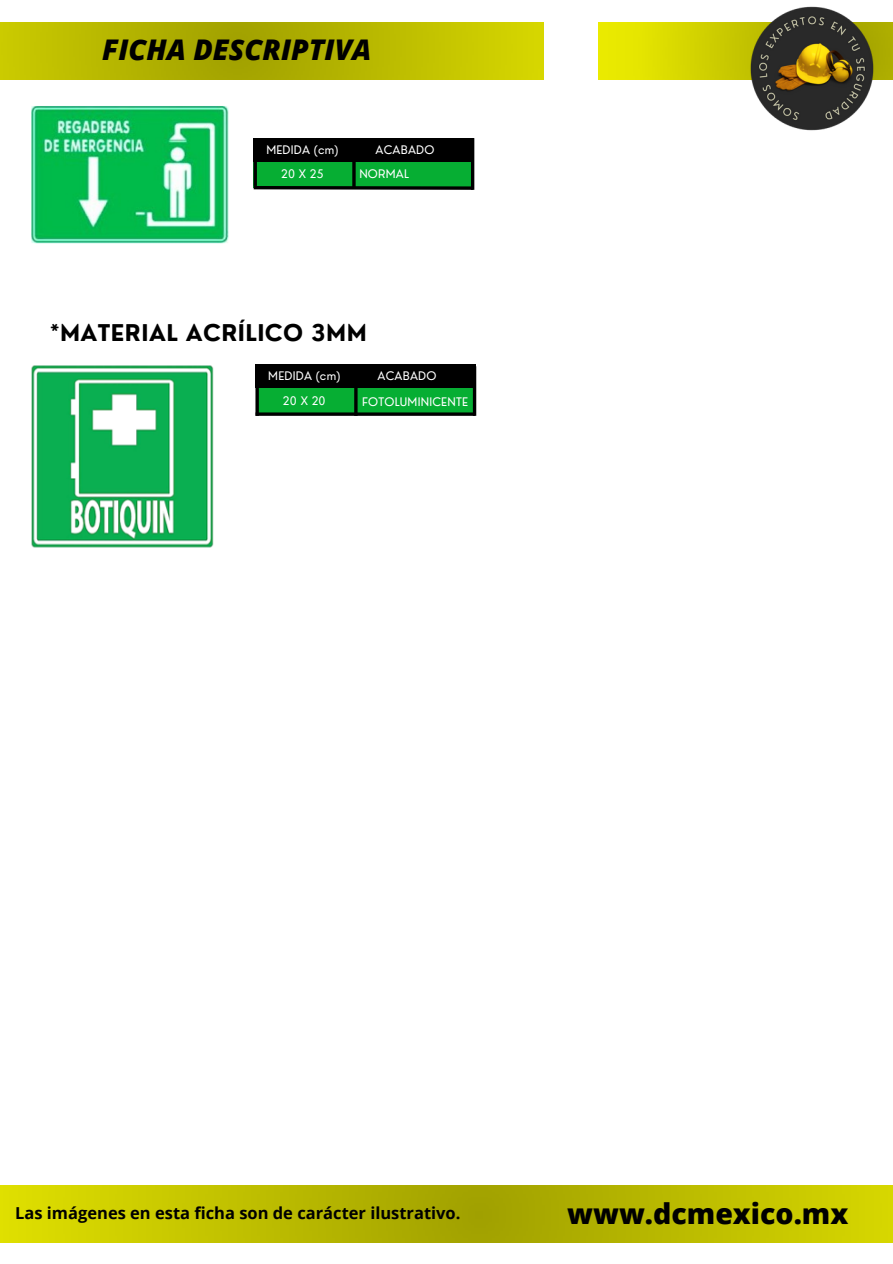
<style>
.page{position:relative;width:893px;height:1264px;background:#fff}
.page>*{position:absolute;margin:0;border:0;box-sizing:border-box;transform-origin:0 0}
.t1{font:italic 800 28.5px "Open Sans";color:#000}
.t2{font:800 28.5px "Open Sans";color:#000}
.t3{font:700 22.5px "Nourd";letter-spacing:.02em;color:#000}
.t4{font:700 16.5px "Open Sans";color:#000}
.t5{font:11.55px "Nourd";letter-spacing:.02em;color:#fff}
</style>
<div class="page">
<img style="left:0;top:1185px;width:892px;height:57px">
<img style="left:0;top:22px;width:543px;height:57px">
<img style="left:598px;top:22px;width:294px;height:58px">
<div style="left:254px;top:161px;width:220px;height:27px;background:#06ae33"></div>
<div style="left:254px;top:138px;width:220px;height:23px;background:#000"></div>
<svg style="left:253px;top:184px;width:222px;height:6px"></svg>
<hr style="left:352px;top:139px;width:3px;height:49px;background:#000">
<hr style="left:471px;top:138px;width:3px;height:52px;background:#000">
<hr style="left:253px;top:140px;width:4px;height:46px;background:#000">
<img style="left:32px;top:106px;width:197px;height:138px">
<div style="left:255px;top:387px;width:219px;height:27px;background:#06ae33"></div>
<div style="left:255px;top:364px;width:221px;height:24px;background:#000"></div>
<svg style="left:259px;top:412px;width:214px;height:4px"></svg>
<hr style="left:354px;top:366px;width:3px;height:50px;background:#000">
<hr style="left:473px;top:366px;width:3px;height:50px;background:#000">
<svg style="left:255px;top:388px;width:4px;height:28px"></svg>
<img style="left:32px;top:365px;width:182px;height:183px">
<img style="left:738px;top:6px;width:138px;height:125px">
<p class="t1" style="left:102px;top:30px;width:271px">FICHA DESCRIPTIVA</p>
<p class="t5" style="left:266px;top:142px;width:74px">MEDIDA (cm)</p>
<p class="t5" style="left:281px;top:167px;width:44px">20 X 25</p>
<p class="t5" style="left:375px;top:142px;width:60px">ACABADO</p>
<p class="t5" style="left:359px;top:167px;width:51px">NORMAL</p>
<p class="t3" style="left:50px;top:318px;width:318px">*MATERIAL ACRÍLICO 3MM</p>
<p class="t5" style="left:268px;top:368px;width:74px">MEDIDA (cm)</p>
<p class="t5" style="left:283px;top:393px;width:44px">20 X 20</p>
<p class="t5" style="left:377px;top:368px;width:60px">ACABADO</p>
<p class="t5" style="left:362px;top:395px;width:107px">FOTOLUMINICENTE</p>
<p class="t4" style="left:15px;top:1200px;width:447px">Las imágenes en esta ficha son de carácter ilustrativo.</p>
<p class="t2" style="left:567px;top:1193px;width:282px">www.dcmexico.mx</p>
</div>
